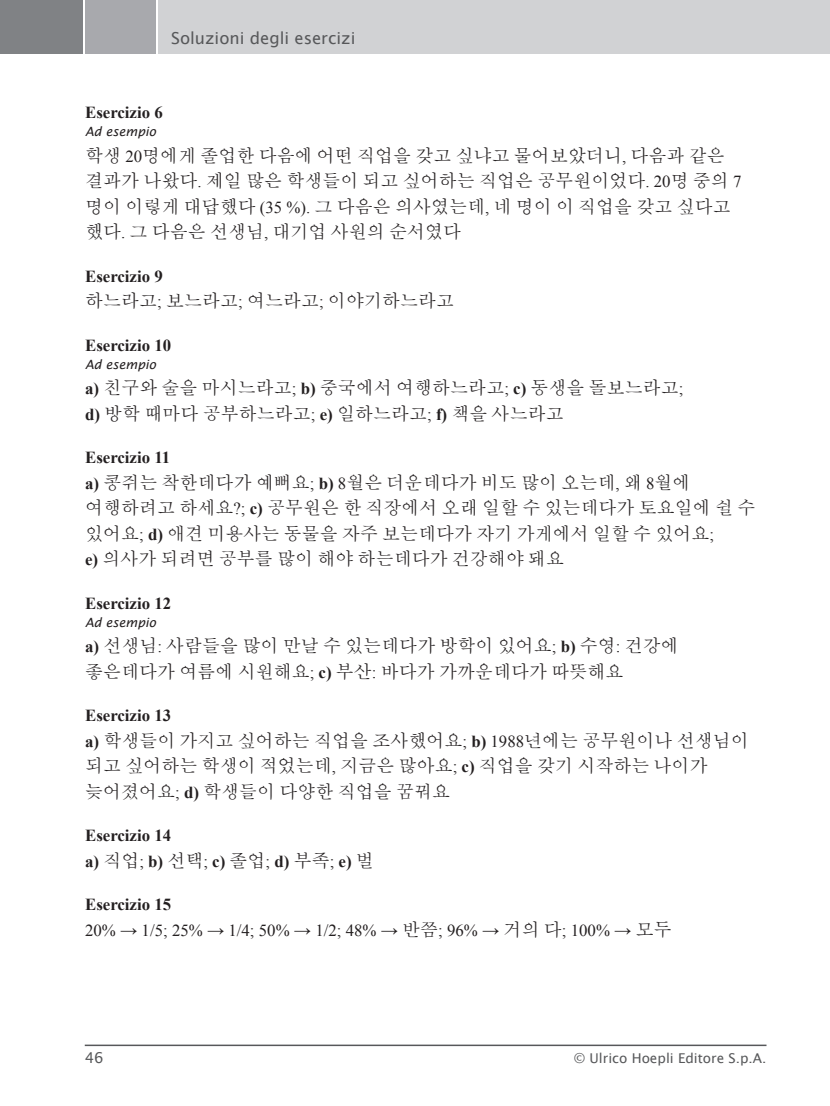
<style>
.page{position:relative;width:830px;height:1106px;background:#fff}
.page>*{position:absolute;margin:0;border:0;box-sizing:border-box;transform-origin:0 0}
.t1{font:18px/25.5px "Batang";color:#231f20}
.t2{font:700 16.8px/25.5px "Times New Roman";color:#231f20}
.t3{font:16.8px/25.5px "Times New Roman";color:#231f20}
.t4{font:16.5px "Lucida Sans";color:#57585a}
.t5{font:15px "Lucida Sans";color:#57585a}
.t6{font:13.5px "Lucida Sans";color:#57585a}
.t7{font:italic 12.75px "Lucida Sans";color:#231f20}
.s1{font-family:"Times New Roman";font-size:16.8px}
.s2{font-family:"Times New Roman";font-weight:700;font-size:16.8px}
.s3{font-family:"Batang";font-weight:400;font-size:18px}
.s4{font-weight:400}
.s5{font-weight:700}
.s6{font-size:17.25px}
.s7{font-family:"Batang";font-size:18px}
</style>
<div class="page">
<div style="left:85px;top:0;width:71px;height:54px;background:#a8a9ad"></div>
<div style="left:0;top:0;width:83px;height:54px;background:#808285"></div>
<div style="left:158px;top:0;width:671px;height:54px;background:#d1d2d4"></div>
<hr style="left:85px;top:1044px;width:681px;height:2px;background:#57585a">
<p class="t4" style="left:171px;top:29px;width:186px">Soluzioni degli esercizi</p>
<p class="t2" style="left:85px;top:99px;width:79px">Esercizio 6</p>
<p class="t7" style="left:85px;top:124px;width:72px">Ad esempio</p>
<p class="t1" style="left:85px;top:142px;width:657px">학생 <span class="s1">20</span>명에게 졸업한 다음에 어떤 직업을 갖고 싶냐고 물어보았더니<span class="s1">,</span> 다음과 같은 결과가 나왔다<span class="s1">.</span> 제일 많은 학생들이 되고 싶어하는 직업은 공무원이었다<span class="s1">. 20</span>명 중의 <span class="s1">7 </span>명이 이렇게 대답했다 <span class="s1">(35 %).</span> 그 다음은 의사였는데<span class="s1">,</span> 네 명이 이 직업을 갖고 싶다고 했다<span class="s1">.</span> 그 다음은 선생님<span class="s1">,</span> 대기업 사원의 순서였다</p>
<p class="t2" style="left:85px;top:263px;width:79px">Esercizio 9</p>
<p class="t1" style="left:85px;top:288px;width:370px">하느라고<span class="s1">;</span> 보느라고<span class="s1">;</span> 여느라고<span class="s1">;</span> 이야기하느라고</p>
<p class="t2" style="left:85px;top:332px;width:88px">Esercizio 10</p>
<p class="t7" style="left:85px;top:357px;width:72px">Ad esempio</p>
<p class="t1" style="left:85px;top:375px;width:599px"><span class="s2">a)</span> 친구와 술을 마시느라고<span class="s1">;</span> <span class="s2">b)</span> 중국에서 여행하느라고<span class="s1">;</span> <span class="s2">c)</span> 동생을 돌보느라고<span class="s1">; </span><span class="s2">d)</span> 방학 때마다 공부하느라고<span class="s1">;</span> <span class="s2">e)</span> 일하느라고<span class="s1">;</span> <span class="s2">f)</span> 책을 사느라고</p>
<p class="t2" style="left:85px;top:444px;width:87px">Esercizio 11</p>
<p class="t1" style="left:85px;top:469px;width:671px"><span class="s2">a)</span> 콩쥐는 착한데다가 예뻐요<span class="s1">;</span> <span class="s2">b)</span> <span class="s1">8</span>월은 더운데다가 비도 많이 오는데<span class="s1">,</span> 왜 <span class="s1">8</span>월에 여행하려고 하세요<span class="s1">?;</span> <span class="s2">c)</span> 공무원은 한 직장에서 오래 일할 수 있는데다가 토요일에 쉴 수 있어요<span class="s1">;</span> <span class="s2">d)</span> 애견 미용사는 동물을 자주 보는데다가 자기 가게에서 일할 수 있어요<span class="s1">;<br></span><span class="s2">e)</span> 의사가 되려면 공부를 많이 해야 하는데다가 건강해야 돼요</p>
<p class="t2" style="left:85px;top:590px;width:88px">Esercizio 12</p>
<p class="t7" style="left:85px;top:615px;width:72px">Ad esempio</p>
<p class="t1" style="left:85px;top:633px;width:595px"><span class="s2">a)</span> 선생님<span class="s1">:</span> 사람들을 많이 만날 수 있는데다가 방학이 있어요<span class="s1">;</span> <span class="s2">b)</span> 수영<span class="s1">:</span> 건강에 좋은데다가 여름에 시원해요<span class="s1">;</span> <span class="s2">c)</span> 부산<span class="s1">:</span> 바다가 가까운데다가 따뜻해요</p>
<p class="t2" style="left:85px;top:702px;width:88px">Esercizio 13</p>
<p class="t1" style="left:85px;top:727px;width:664px"><span class="s2">a)</span> 학생들이 가지고 싶어하는 직업을 조사했어요<span class="s1">;</span> <span class="s2">b)</span> <span class="s1">1988</span>년에는 공무원이나 선생님이 되고 싶어하는 학생이 적었는데<span class="s1">,</span> 지금은 많아요<span class="s1">;</span> <span class="s2">c)</span> 직업을 갖기 시작하는 나이가 늦어졌어요<span class="s1">;</span> <span class="s2">d)</span> 학생들이 다양한 직업을 꿈꿔요</p>
<p class="t2" style="left:85px;top:822px;width:290px">Esercizio 14<br>a) <span class="s3">직업</span><span class="s4">;</span> b) <span class="s3">선택</span><span class="s4">;</span> c) <span class="s3">졸업</span><span class="s4">;</span> d) <span class="s3">부족</span><span class="s4">;</span> e) <span class="s3">벌</span></p>
<p class="t3" style="left:85px;top:891px;width:588px"><span class="s5">Esercizio 15<br></span>20% <span class="s6">→</span> 1/5; 25% <span class="s6">→</span> 1/4; 50% <span class="s6">→</span> 1/2; 48% <span class="s6">→</span> <span class="s7">반쯤</span>; 96% <span class="s6">→</span> <span class="s7">거의 다</span>; 100% <span class="s6">→</span> <span class="s7">모두</span></p>
<p class="t5" style="left:85px;top:1049px;width:20px">46</p>
<p class="t6" style="left:573px;top:1050px;width:194px">© Ulrico Hoepli Editore S.p.A.</p>
</div>
